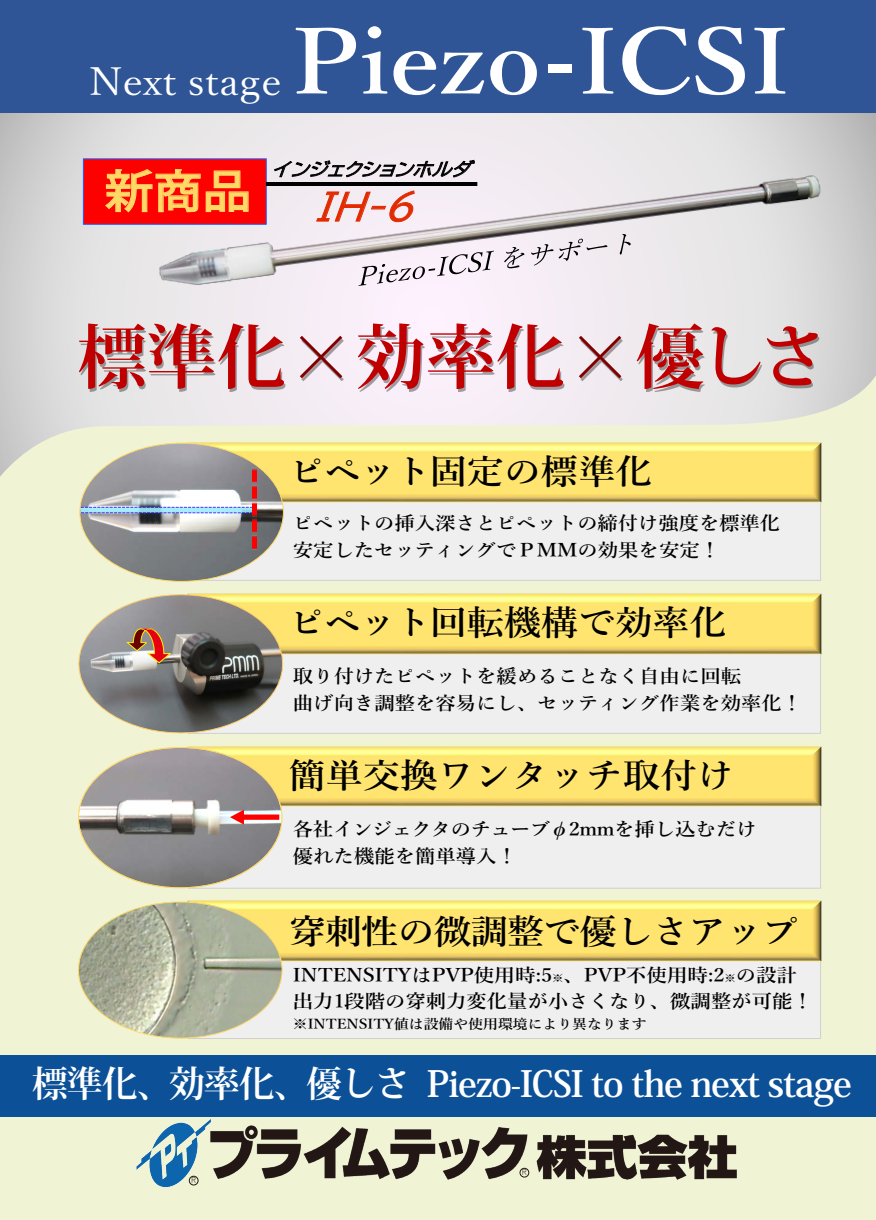
<style>
.page{position:relative;width:876px;height:1220px;background:#fff}
.page>*{position:absolute;margin:0;border:0;box-sizing:border-box;transform-origin:0 0}
.t1{font:600 90.3px "Yu Mincho";color:#fff;scale:1.11 1}
.t2{font:700 69.75px "Koz Min Pro";color:#c00000}
.t3{font:500 45px "Koz Go Pro";color:#ffd966;scale:1.09 1}
.t4{font:38.33px "Yu Mincho";color:#fff;scale:1.09 1}
.t5{font:700 36px "Koz Min Pro";letter-spacing:-.03em;color:#fff}
.t6{font:italic 35.78px "BIZ UDP Gothic";color:#e22b00;scale:1.09 1}
.t7{font:600 34.2px "Yu Mincho";color:#000;scale:1.09 1}
.t8{font:600 34.2px "Yu Mincho";letter-spacing:-.02em;color:#000;scale:1.09 1}
.t9{font:600 18.75px/27px "Yu Mincho";color:#000;scale:1.09 1}
.t10{font:italic 18px "BIZ UDP Gothic";color:#000;scale:1.09 1}
.t11{font:600 13.65px "Yu Mincho";color:#000;scale:1.09 1}
.t12{font:7.95px "HGS Gothic M";color:#231815}
.s1{font-family:"BIZ UD Gothic"}
.s2{color:#800000}
.s3{font-size:10.5px}
</style>
<div class="page">
<div style="left:0;top:0;width:876px;height:1219px;background:#f0f4d5"></div>
<svg style="left:0;top:112px;width:876px;height:364px"></svg>
<img style="left:210px;top:1119px;width:527px;height:61px">
<img style="left:136px;top:1120px;width:74px;height:67px">
<div style="left:520px;top:1167px;width:9px;height:10px;border:1px solid #231815;border-radius:50%"></div>
<div style="left:189px;top:1175px;width:9px;height:10px;border:1px solid #231815;border-radius:50%"></div>
<div style="left:0;top:0;width:876px;height:112px;background:#2f5597"></div>
<div style="left:0;top:1055px;width:876px;height:61px;background:#0c5197"></div>
<div style="left:188px;top:950px;width:633px;height:88px;background:#efefef"></div>
<img style="left:187px;top:900px;width:634px;height:61px">
<img style="left:78px;top:902px;width:204px;height:136px">
<div style="left:188px;top:796px;width:633px;height:92px;background:#efefef"></div>
<img style="left:187px;top:746px;width:634px;height:60px">
<svg style="left:78px;top:747px;width:204px;height:140px"></svg>
<div style="left:188px;top:641px;width:633px;height:92px;background:#efefef"></div>
<img style="left:187px;top:593px;width:634px;height:61px">
<svg style="left:78px;top:594px;width:205px;height:139px"></svg>
<div style="left:188px;top:488px;width:633px;height:92px;background:#efefef"></div>
<img style="left:187px;top:442px;width:634px;height:60px">
<img style="left:80px;top:443px;width:203px;height:138px">
<svg style="left:80px;top:507px;width:173px;height:6px"></svg>
<img style="left:253px;top:470px;width:4px;height:80px">
<img style="left:118px;top:139px;width:758px;height:194px">
<svg style="left:358px;top:251px;width:136px;height:35px;background:#dbd1da"></svg>
<svg style="left:504px;top:247px;width:20px;height:22px"></svg>
<svg style="left:531px;top:234px;width:100px;height:31px;background:#dfd9de"></svg>
<div style="left:83px;top:158px;width:184px;height:67px;background:#f00;border:1px solid #1f5aff"></div>
<svg style="left:105px;top:169px;width:144px;height:44px"></svg>
<img style="left:266px;top:183px;width:212px;height:2px">
<svg style="left:272px;top:160px;width:204px;height:17px;background:#b8b3b7"></svg>
<svg style="left:316px;top:190px;width:104px;height:32px;background:#f2d3d4"></svg>
<h3 class="t4" style="left:89px;top:46px;width:178px">Next stage</h3>
<h1 class="t1" style="left:292px;top:12px;width:450px">Piezo-ICSI</h1>
<h3 class="t3" style="left:105px;top:162px;width:136px">新商品</h3>
<p class="t10" style="left:270px;top:160px;width:184px"><span class="s1">イ</span>ンジェクションホルダ</p>
<h3 class="t6" style="left:315px;top:189px;width:103px">IH-6</h3>
<h2 class="t2" style="left:77px;top:306px;width:753px">標準化<span class="s2">×</span>効率化<span class="s2">×</span>優しさ</h2>
<h3 class="t7" style="left:289px;top:452px;width:335px">ピペット固定の標準化</h3>
<p class="t9" style="left:293px;top:509px;width:449px">ピペットの挿入深さとピペットの締付け強度を標準化安定したセッティングでＰＭＭの効果を安定！</p>
<h3 class="t7" style="left:289px;top:603px;width:403px">ピペット回転機構で効率化</h3>
<p class="t9" style="left:293px;top:662px;width:469px">取り付けたピペットを緩めることなく自由に回転<br>曲げ向き調整を容易にし、セッティング作業を効率化！</p>
<h3 class="t7" style="left:289px;top:756px;width:410px">簡単交換ワンタッチ取付け</h3>
<p class="t9" style="left:293px;top:816px;width:427px">各社インジェクタのチューブφ2mmを挿し込むだけ優れた機能を簡単導入！</p>
<h3 class="t8" style="left:289px;top:911px;width:469px">穿刺性の微調整で優しさアップ</h3>
<p class="t9" style="left:293px;top:962px;width:478px;line-height:26.2px">INTENSITYはPVP使用時:5<span class="s3">※</span>、PVP不使用時:2<span class="s3">※</span>の設計出力1段階の穿刺力変化量が小さくなり、微調整が可能！</p>
<p class="t11" style="left:293px;top:1016px;width:326px">※INTENSITY値は設備や使用環境により異なります</p>
<h3 class="t5" style="left:32px;top:1057px;width:821px">標準化、効率化、優しさ Piezo-ICSI to the next stage</h3>
<p class="t12" style="left:192px;top:1176px;width:6px">R</p>
<p class="t12" style="left:522px;top:1168px;width:6px">R</p>
</div>
